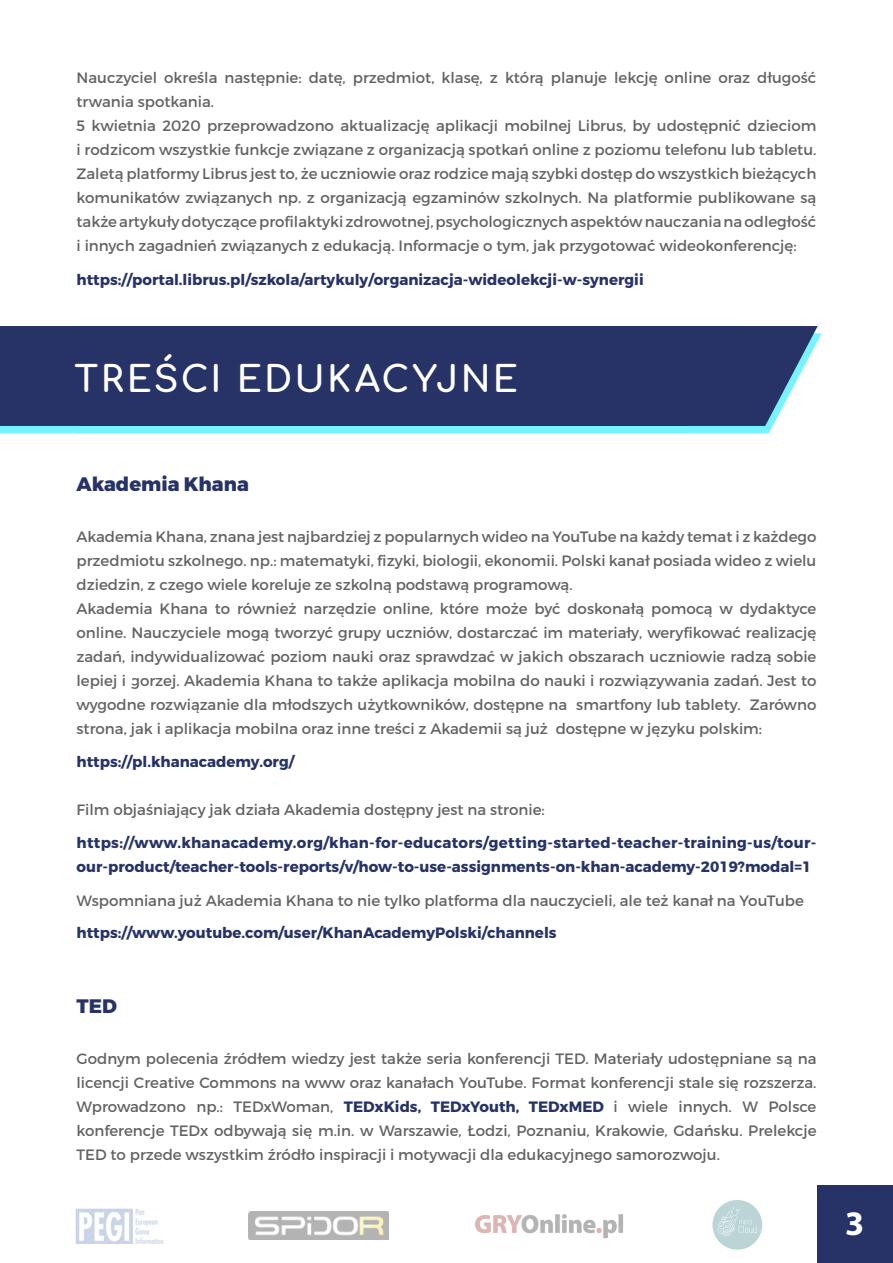
<style>
.page{position:relative;width:893px;height:1263px;background:#fff}
.page>*{position:absolute;margin:0;border:0;box-sizing:border-box;transform-origin:0 0}
.t1{font:700 36px "Comfortaa";letter-spacing:.065em;color:#fff}
.t2{font:700 34.5px "Myriad Pro";color:#fff}
.tytuly{font:800 19.5px "Montserrat";color:#273367}
.pogrubienia{font:15px/24px "Montserrat";color:#636366;text-align:justify}
.pogrubienia-2{font:700 15px/24px "Montserrat";color:#273367}
.s1{font-weight:700;color:#273367}
</style>
<div class="page">
<svg style="left:712px;top:1200px;width:50px;height:50px"></svg>
<svg style="left:717px;top:1207px;width:40px;height:29px"></svg>
<img style="left:475px;top:1214px;width:148px;height:25px">
<img style="left:248px;top:1212px;width:140px;height:27px">
<img style="left:76px;top:1208px;width:87px;height:36px">
<div style="left:0;top:426px;width:742px;height:7px;background:#75f3ff"></div>
<svg style="left:738px;top:326px;width:80px;height:100px;fill:#273367"></svg>
<div style="left:0;top:326px;width:738px;height:100px;background:#273367"></div>
<div style="left:817px;top:1186px;width:76px;height:77px;background:#273367"></div>
<p class="pogrubienia" style="left:77px;top:65px;width:741px">Nauczyciel określa następnie: datę, przedmiot, klasę, z którą planuje lekcję online oraz długość trwania spotkania.</p>
<p class="pogrubienia" style="left:77px;top:113px;width:741px">5 kwietnia 2020 przeprowadzono aktualizację aplikacji mobilnej Librus, by udostępnić dzieciom i rodzicom wszystkie funkcje związane z organizacją spotkań online z poziomu telefonu lub tabletu.<br>Zaletą platformy Librus jest to, że uczniowie oraz rodzice mają szybki dostęp do wszystkich bieżących komunikatów związanych np. z organizacją egzaminów szkolnych. Na platformie publikowane są także artykuły dotyczące profilaktyki zdrowotnej, psychologicznych aspektów nauczania na odległość i innych zagadnień związanych z edukacją. Informacje o tym, jak przygotować wideokonferencję:</p>
<p class="pogrubienia-2" style="left:77px;top:268px;width:569px">https://portal.librus.pl/szkola/artykuly/organizacja-wideolekcji-w-synergii</p>
<p class="t1" style="left:78px;top:336px;width:400px">ZASTANÓWCIE SIĘ:</p>
<p class="t1" style="left:75px;top:346px;width:445px">TREŚCI EDUKACYJNE</p>
<p class="tytuly" style="left:77px;top:471px;width:174px">Akademia Khana</p>
<p class="pogrubienia" style="left:77px;top:524px;width:741px">Akademia Khana, znana jest najbardziej z popularnych wideo na YouTube na każdy temat i z każdego przedmiotu szkolnego. np.: matematyki, fizyki, biologii, ekonomii. Polski kanał posiada wideo z wielu dziedzin, z czego wiele koreluje ze szkolną podstawą programową.</p>
<p class="pogrubienia" style="left:77px;top:596px;width:741px">Akademia Khana to również narzędzie online, które może być doskonałą pomocą w dydaktyce online. Nauczyciele mogą tworzyć grupy uczniów, dostarczać im materiały, weryfikować realizację zadań, indywidualizować poziom nauki oraz sprawdzać w jakich obszarach uczniowie radzą sobie lepiej i gorzej. Akademia Khana to także aplikacja mobilna do nauki i rozwiązywania zadań. Jest to wygodne rozwiązanie dla młodszych użytkowników, dostępne na smartfony lub tablety. Zarówno strona, jak i aplikacja mobilna oraz inne treści z Akademii są już dostępne w języku polskim:</p>
<p class="pogrubienia-2" style="left:77px;top:749px;width:219px">https://pl.khanacademy.org/</p>
<p class="pogrubienia" style="left:77px;top:797px;width:470px">Film objaśniający jak działa Akademia dostępny jest na stronie:</p>
<p class="pogrubienia-2" style="left:77px;top:830px;width:741px">https://www.khanacademy.org/khan-for-educators/getting-started-teacher-training-us/tour&shy;our-product/teacher-tools-reports/v/how-to-use-assignments-on-khan-academy-2019?modal=1</p>
<p class="pogrubienia" style="left:77px;top:889px;width:729px">Wspomniana już Akademia Khana to nie tylko platforma dla nauczycieli, ale też kanał na YouTube</p>
<p class="pogrubienia-2" style="left:77px;top:920px;width:482px">https://www.youtube.com/user/KhanAcademyPolski/channels</p>
<p class="tytuly" style="left:77px;top:993px;width:42px">TED</p>
<p class="pogrubienia" style="left:77px;top:1046px;width:741px">Godnym polecenia źródłem wiedzy jest także seria konferencji TED. Materiały udostępniane są na licencji Creative Commons na www oraz kanałach YouTube. Format konferencji stale się rozszerza.<br>Wprowadzono np.: TEDxWoman, <span class="s1">TEDxKids, TEDxYouth, TEDxMED</span> i wiele innych. W Polsce konferencje TEDx odbywają się m.in. w Warszawie, Łodzi, Poznaniu, Krakowie, Gdańsku. Prelekcje TED to przede wszystkim źródło inspiracji i motywacji dla edukacyjnego samorozwoju.</p>
<p class="t2" style="left:845px;top:1201px;width:21px">3</p>
</div>
